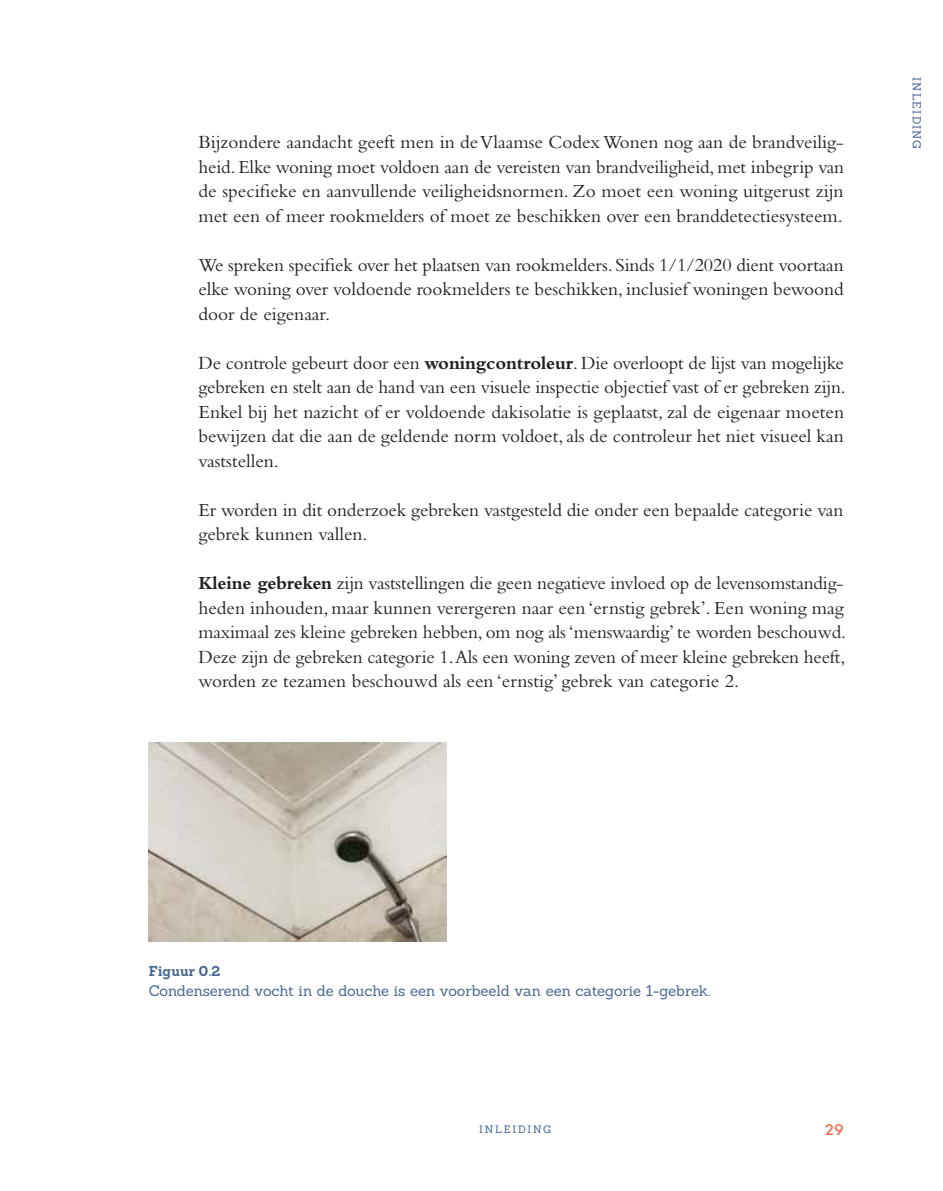
<style>
.page{position:relative;width:943px;height:1191px;background:#fff}
.page>*{position:absolute;margin:0;border:0;box-sizing:border-box;transform-origin:0 0}
.t1{font:19.25px/24.5px "Bembo Std";letter-spacing:-.005em;color:#231f20;text-align:justify}
.t2{font:500 15.75px "Campton";color:#f37254}
.t3{font:14.88px "Sanchez";letter-spacing:-.005em;color:#476492}
.t4{font:700 14px "Sanchez";letter-spacing:.01em;color:#476492}
.t5{font:11.38px "Sanchez";letter-spacing:.095em;color:#476492}
.t6{font:10.5px "Sanchez";letter-spacing:.155em;color:#476492}
.s1{font-weight:700}
</style>
<div class="page">
<img style="left:149px;top:742px;width:297px;height:199px">
<p class="t1" style="left:198px;top:130px;width:647px">Bijzondere aandacht geeft men in de Vlaamse Codex Wonen nog aan de brandveilig&shy;heid. Elke woning moet voldoen aan de vereisten van brandveiligheid, met inbegrip van de specifieke en aanvullende veiligheidsnormen. Zo moet een woning uitgerust zijn met een of meer rookmelders of moet ze beschikken over een branddetectiesysteem.</p>
<p class="t1" style="left:198px;top:252px;width:646px">We spreken specifiek over het plaatsen van rookmelders. Sinds 1/1/2020 dient voortaan elke woning over voldoende rookmelders te beschikken, inclusief woningen bewoond door de eigenaar.</p>
<p class="t1" style="left:198px;top:350px;width:649px">De controle gebeurt door een <span class="s1">woningcontroleur</span>. Die overloopt de lijst van mogelijke gebreken en stelt aan de hand van een visuele inspectie objectief vast of er gebreken zijn.<br>Enkel bij het nazicht of er voldoende dakisolatie is geplaatst, zal de eigenaar moeten bewijzen dat die aan de geldende norm voldoet, als de controleur het niet visueel kan vaststellen.</p>
<p class="t1" style="left:198px;top:497px;width:646px">Er worden in dit onderzoek gebreken vastgesteld die onder een bepaalde categorie van gebrek kunnen vallen.</p>
<p class="t1" style="left:198px;top:571px;width:649px;text-align:left"><span class="s1">Kleine gebreken</span> zijn vaststellingen die geen negatieve invloed op de levensomstandig&shy;heden inhouden, maar kunnen verergeren naar een ‘ernstig gebrek’. Een woning mag maximaal zes kleine gebreken hebben, om nog als ‘menswaardig’ te worden beschouwd.<br>Deze zijn de gebreken categorie 1. Als een woning zeven of meer kleine gebreken heeft, worden ze tezamen beschouwd als een ‘ernstig’ gebrek van categorie 2.</p>
<p class="t5" style="left:924px;top:77px;width:74px;rotate:90deg">Inleiding</p>
<p class="t4" style="left:149px;top:961px;width:73px">Figuur 0.2</p>
<p class="t3" style="left:149px;top:980px;width:563px">Condenserend vocht in de douche is een voorbeeld van een categorie 1-gebrek.</p>
<p class="t6" style="left:479px;top:1122px;width:73px">Inleiding</p>
<p class="t2" style="left:825px;top:1119px;width:20px">29</p>
</div>
